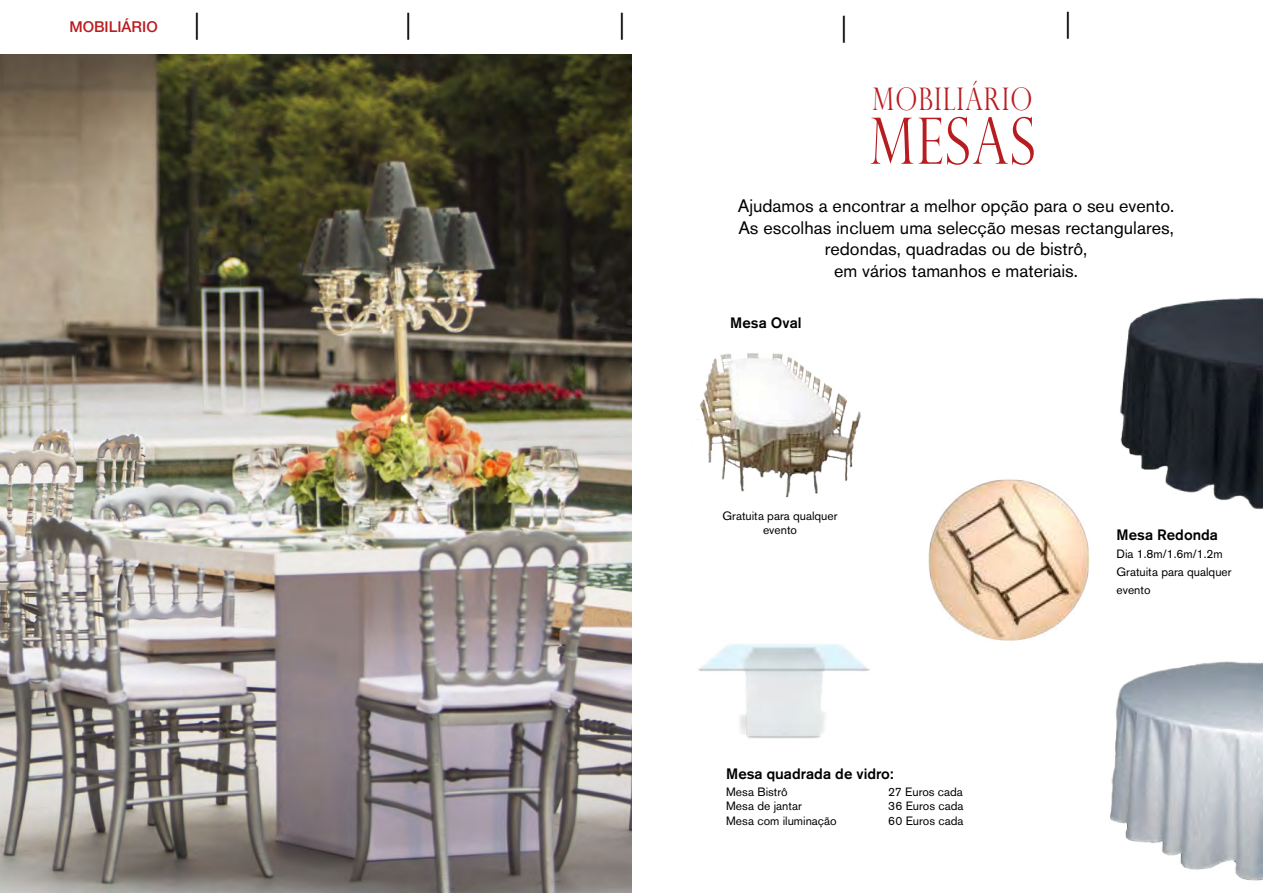
<style>
.page{position:relative;width:1263px;height:893px;background:#fff}
.page>*{position:absolute;margin:0;border:0;box-sizing:border-box;transform-origin:0 0}
.t1{font:300 64.05px "Perpetua Titling";letter-spacing:.04em;color:#b91c1f;scale:.82 1}
.t2{font:300 31.05px "Perpetua Titling";letter-spacing:.04em;color:#b91c1f;scale:.82 1}
.t3{font:27px "Minion Pro";color:#000}
.t4{font:18px/21.6px "Akzidenz Grotesk BE";color:#000;text-align:center}
.t5{font:500 15px "Akzidenz Grotesk BE";color:#000}
.t6{font:500 15px "Helvetica Neue";color:#b91c1f}
.t7{font:12px/18px "Akzidenz Grotesk BE";color:#000}
</style>
<div class="page">
<img style="left:0;top:54px;width:631px;height:839px">
<img style="left:698px;top:644px;width:172px;height:95px">
<img style="left:928px;top:479px;width:162px;height:162px">
<img style="left:1110px;top:661px;width:153px;height:220px">
<img style="left:1120px;top:297px;width:143px;height:212px">
<img style="left:697px;top:353px;width:164px;height:145px">
<p class="t6" style="left:69px;top:18px;width:90px">MOBILIÁRIO</p>
<h3 class="t3" style="left:194px;top:7px;width:9px">|</h3>
<h3 class="t3" style="left:405px;top:7px;width:9px">|</h3>
<h3 class="t3" style="left:618px;top:7px;width:9px">|</h3>
<h3 class="t3" style="left:840px;top:9px;width:9px">|</h3>
<h3 class="t3" style="left:1064px;top:6px;width:9px">|</h3>
<h2 class="t2" style="left:873px;top:80px;width:196px">MOBILIÁRIO</h2>
<h1 class="t1" style="left:870px;top:102px;width:203px">MESAS</h1>
<p class="t4" style="left:738px;top:195px;width:438px">Ajudamos a encontrar a melhor opção para o seu evento.<br>As escolhas incluem uma selecção mesas rectangulares, redondas, quadradas ou de bistrô,<br>em vários tamanhos e materiais.</p>
<p class="t5" style="left:730px;top:314px;width:73px">Mesa Oval</p>
<p class="t7" style="left:722px;top:509px;width:117px;line-height:14.4px;text-align:center">Gratuita para qualquer evento</p>
<p class="t5" style="left:726px;top:764px;width:169px">Mesa quadrada de vidro:</p>
<p class="t7" style="left:726px;top:783px;width:63px">Mesa Bistrô</p>
<p class="t7" style="left:888px;top:783px;width:76px">27 Euros cada</p>
<p class="t7" style="left:726px;top:797px;width:77px">Mesa de jantar</p>
<p class="t7" style="left:888px;top:797px;width:77px">36 Euros cada</p>
<p class="t7" style="left:726px;top:811px;width:112px">Mesa com iluminação</p>
<p class="t7" style="left:888px;top:811px;width:77px">60 Euros cada</p>
<p class="t5" style="left:1116px;top:525px;width:103px">Mesa Redonda</p>
<p class="t7" style="left:1116px;top:544px;width:117px">Dia 1.8m/1.6m/1.2m<br>Gratuita para qualquer evento</p>
</div>
